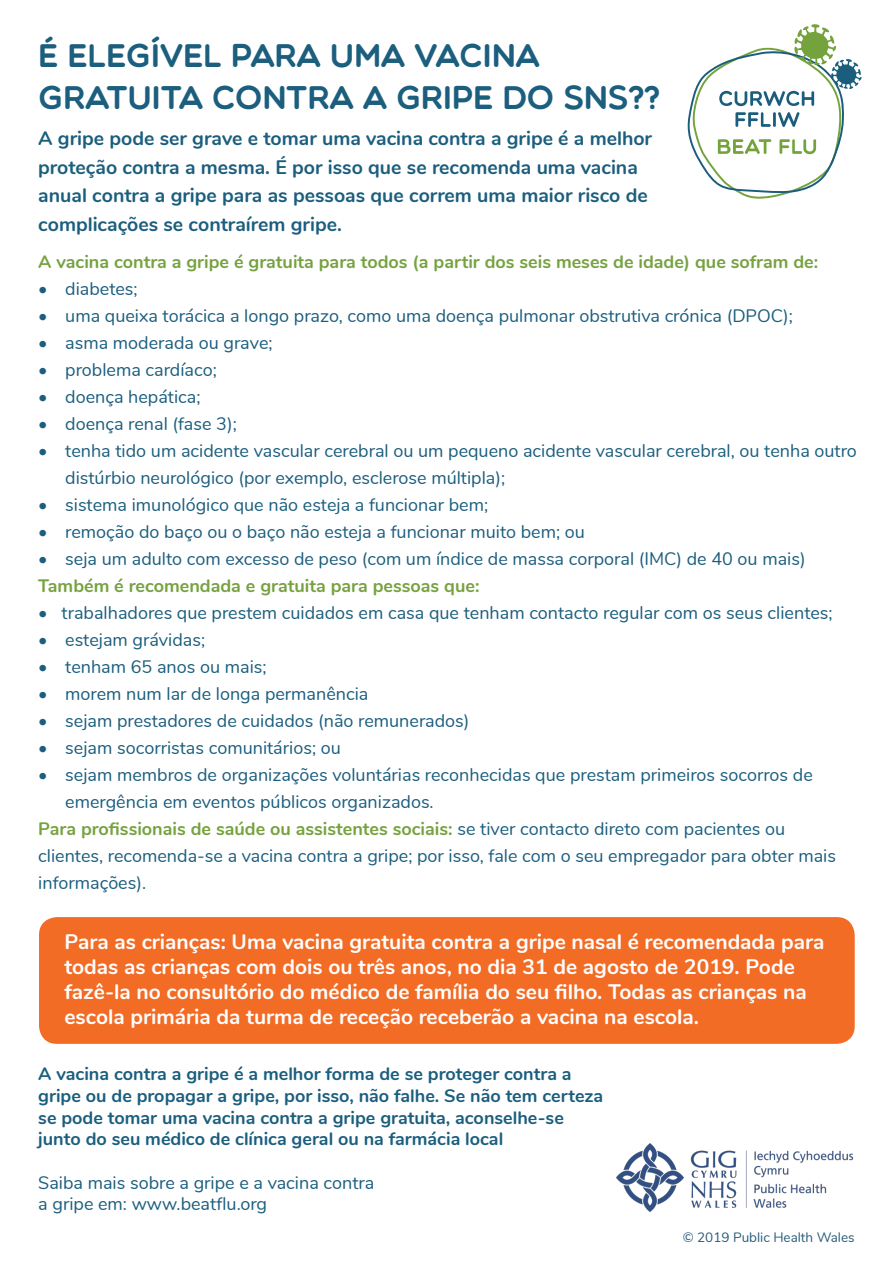
<style>
.page{position:relative;width:893px;height:1263px;background:#fff}
.page>*{position:absolute;margin:0;border:0;box-sizing:border-box;transform-origin:0 0}
.t1{font:33px/42px "Multicolore";letter-spacing:-.01em;color:#1b5e7e}
.t2{font:700 21px/25.2px "Nunito";color:#fff}
.t3{font:700 19.5px/28.5px "Nunito";color:#1b5e7e}
.t4{font:18px/27px "Nunito";color:#1b5e7e}
.t5{font:700 18px/21.6px "Nunito";color:#1b5e7e}
.t6{font:700 18px "Nunito";color:#76a240}
.t7{font:13.5px "Nunito";color:#285d7c}
.s1{font-weight:700;color:#76a240}
</style>
<div class="page">
<svg style="left:688px;top:24px;width:173px;height:175px"></svg>
<div style="left:39px;top:917px;width:816px;height:127px;background:#f36c26;border-radius:18px"></div>
<img style="left:616px;top:1143px;width:238px;height:68px">
<p class="t1" style="left:38px;top:34px;width:624px">É ELEGÍVEL PARA UMA VACINA<br>GRATUITA CONTRA A GRIPE DO SNS??</p>
<p class="t3" style="left:38px;top:123px;width:615px">A gripe pode ser grave e tomar uma vacina contra a gripe é a melhor proteção contra a mesma. É por isso que se recomenda uma vacina anual contra a gripe para as pessoas que correm uma maior risco de complicações se contraírem gripe.</p>
<p class="t6" style="left:38px;top:248px;width:781px">A vacina contra a gripe é gratuita para todos (a partir dos seis meses de idade) que sofram de:</p>
<p class="t4" style="left:38px;top:274px;width:101px">• diabetes;</p>
<p class="t4" style="left:38px;top:301px;width:756px">• uma queixa torácica a longo prazo, como uma doença pulmonar obstrutiva crónica (DPOC);</p>
<p class="t4" style="left:38px;top:328px;width:236px">• asma moderada ou grave;</p>
<p class="t4" style="left:38px;top:355px;width:180px">• problema cardíaco;</p>
<p class="t4" style="left:38px;top:382px;width:164px">• doença hepática;</p>
<p class="t4" style="left:38px;top:409px;width:200px">• doença renal (fase 3);</p>
<p class="t4" style="left:65px;top:436px;width:793px;text-indent:-27px">• tenha tido um acidente vascular cerebral ou um pequeno acidente vascular cerebral, ou tenha outro distúrbio neurológico (por exemplo, esclerose múltipla);</p>
<p class="t4" style="left:38px;top:490px;width:451px">• sistema imunológico que não esteja a funcionar bem;</p>
<p class="t4" style="left:38px;top:517px;width:548px">• remoção do baço ou o baço não esteja a funcionar muito bem; ou</p>
<p class="t4" style="left:38px;top:544px;width:769px">• seja um adulto com excesso de peso (com um índice de massa corporal (IMC) de 40 ou mais)</p>
<p class="t6" style="left:38px;top:572px;width:443px">Também é recomendada e gratuita para pessoas que:</p>
<p class="t4" style="left:38px;top:598px;width:796px">• trabalhadores que prestem cuidados em casa que tenham contacto regular com os seus clientes;</p>
<p class="t4" style="left:38px;top:625px;width:168px">• estejam grávidas;</p>
<p class="t4" style="left:38px;top:652px;width:230px">• tenham 65 anos ou mais;</p>
<p class="t4" style="left:38px;top:679px;width:332px">• morem num lar de longa permanência</p>
<p class="t4" style="left:38px;top:706px;width:433px">• sejam prestadores de cuidados (não remunerados)</p>
<p class="t4" style="left:38px;top:733px;width:304px">• sejam socorristas comunitários; ou</p>
<p class="t4" style="left:65px;top:760px;width:749px;text-indent:-27px">• sejam membros de organizações voluntárias reconhecidas que prestam primeiros socorros de emergência em eventos públicos organizados.</p>
<p class="t4" style="left:38px;top:814px;width:799px"><span class="s1">Para profissionais de saúde ou assistentes sociais:</span> se tiver contacto direto com pacientes ou clientes, recomenda-se a vacina contra a gripe; por isso, fale com o seu empregador para obter mais informações).</p>
<p class="t2" style="left:64px;top:928px;width:762px">Para as crianças: Uma vacina gratuita contra a gripe nasal é recomendada para todas as crianças com dois ou três anos, no dia 31 de agosto de 2019. Pode fazê-la no consultório do médico de família do seu filho. Todas as crianças na escola primária da turma de receção receberão a vacina na escola.</p>
<p class="t5" style="left:38px;top:1062px;width:567px">A vacina contra a gripe é a melhor forma de se proteger contra a gripe ou de propagar a gripe, por isso, não falhe. Se não tem certeza se pode tomar uma vacina contra a gripe gratuita, aconselhe-se junto do seu médico de clínica geral ou na farmácia local</p>
<p class="t4" style="left:38px;top:1168px;width:338px">Saiba mais sobre a gripe e a vacina contra</p>
<p class="t4" style="left:38px;top:1189px;width:230px">a gripe em: www.beatflu.org</p>
<p class="t7" style="left:683px;top:1227px;width:174px">© 2019 Public Health Wales</p>
</div>
